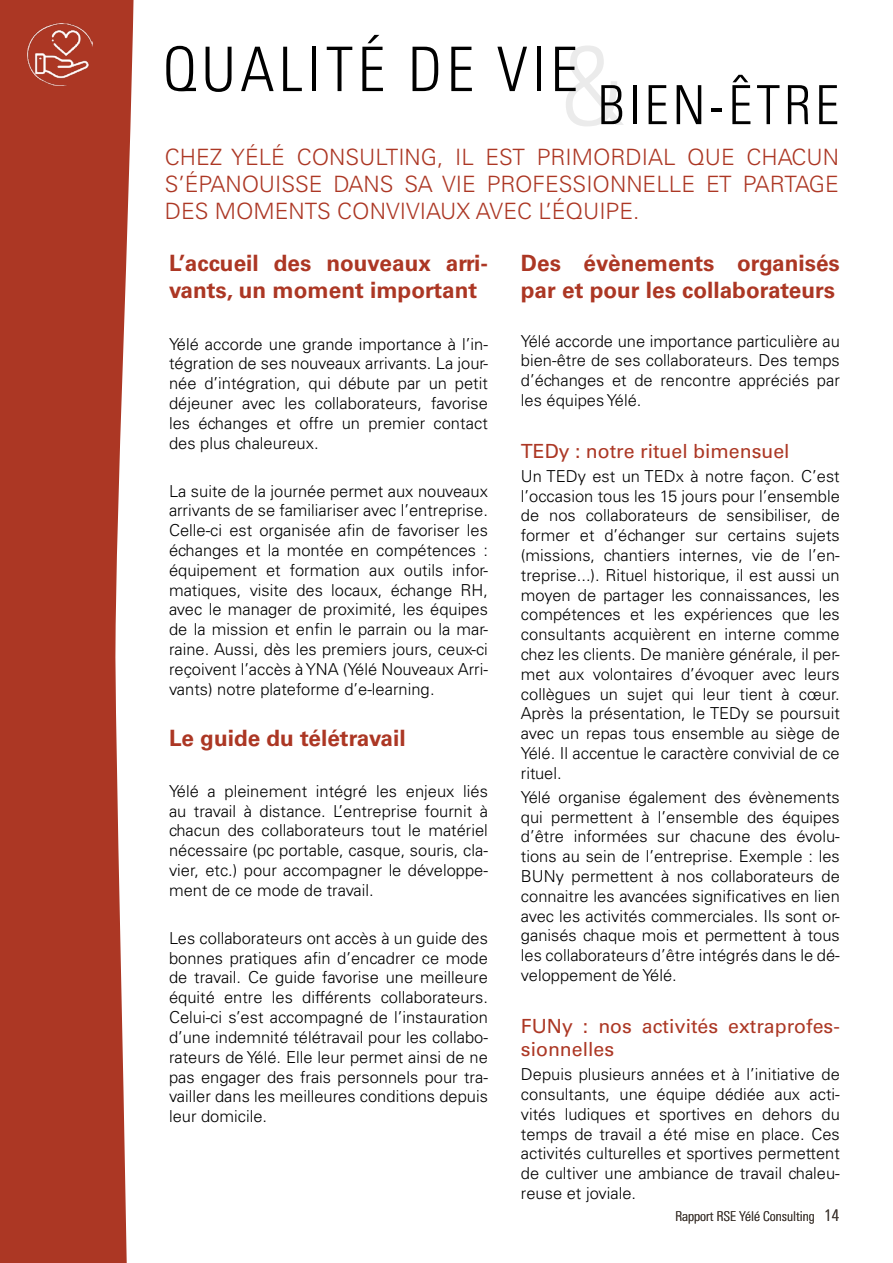
<style>
.page{position:relative;width:893px;height:1263px;background:#fff}
.page>*{position:absolute;margin:0;border:0;box-sizing:border-box;transform-origin:0 0}
.t1{font:300 condensed 108px "Univers LT Std";color:#000}
.t2{font:300 condensed 61.5px "Univers LT Std";letter-spacing:.075em;color:#000}
.t3{font:300 condensed 54px "Univers LT Std";letter-spacing:.075em;color:#000}
.t4{font:300 22.5px/27px "Univers LT Std";color:#ac3724;text-align:justify}
.t5{font:700 22.5px/27px "Univers LT Std";color:#ac3724}
.t6{font:19.5px/23.4px "Univers LT Std";color:#ac3724}
.t7{font:300 16.5px/19.8px "Univers LT Std";color:#000;text-align:justify}
.t8{font:300 condensed 13.5px "Univers LT Std";color:#3f3731}
.s1{font-size:16.5px}
</style>
<div class="page">
<svg style="left:0;top:0;width:134px;height:1263px;background:#b34837"></svg>
<img style="left:27px;top:23px;width:65px;height:63px">
<h2 class="t2" style="left:163px;top:32px;width:417px">QUALITÉ DE VIE</h2>
<h1 class="t1" style="left:559px;top:22px;width:67px">&amp;</h1>
<h3 class="t3" style="left:598px;top:73px;width:243px">BIEN-ÊTRE</h3>
<h3 class="t4" style="left:165px;top:144px;width:676px">CHEZ YÉLÉ CONSULTING, IL EST PRIMORDIAL QUE CHACUN S’ÉPANOUISSE DANS SA VIE PROFESSIONNELLE ET PARTAGE DES MOMENTS CONVIVIAUX AVEC L’ÉQUIPE.</h3>
<h3 class="t5" style="left:169px;top:250px;width:320px">L’accueil des nouveaux arri&shy;vants, un moment important</h3>
<p class="t7" style="left:169px;top:334px;width:320px">Yélé accorde une grande importance à l’in&shy;tégration de ses nouveaux arrivants. La jour&shy;née d’intégration, qui débute par un petit déjeuner avec les collaborateurs, favorise les échanges et offre un premier contact des plus chaleureux.</p>
<p class="t7" style="left:169px;top:481px;width:320px">La suite de la journée permet aux nouveaux arrivants de se familiariser avec l’entreprise.<br>Celle-ci est organisée afin de favoriser les échanges et la montée en compétences : équipement et formation aux outils infor&shy;matiques, visite des locaux, échange RH, avec le manager de proximité, les équipes de la mission et enfin le parrain ou la mar&shy;raine. Aussi, dès les premiers jours, ceux-ci reçoivent l’accès à YNA (Yélé Nouveaux Arri&shy;vants) notre plateforme d’e-learning.</p>
<h3 class="t5" style="left:169px;top:724px;width:238px">Le guide du télétravail</h3>
<p class="t7" style="left:169px;top:781px;width:320px">Yélé a pleinement intégré les enjeux liés au travail à distance. L’entreprise fournit à chacun des collaborateurs tout le matériel nécessaire (pc portable, casque, souris, cla&shy;vier, etc.) pour accompagner le développe&shy;ment de ce mode de travail.</p>
<p class="t7" style="left:169px;top:928px;width:320px">Les collaborateurs ont accès à un guide des bonnes pratiques afin d’encadrer ce mode de travail. Ce guide favorise une meilleure équité entre les différents collaborateurs.<br>Celui-ci s’est accompagné de l’instauration d’une indemnité télétravail pour les collabo&shy;rateurs de Yélé. Elle leur permet ainsi de ne pas engager des frais personnels pour tra&shy;vailler dans les meilleures conditions depuis leur domicile.</p>
<h3 class="t5" style="left:521px;top:250px;width:320px">Des évènements organisés par et pour les collaborateurs</h3>
<p class="t7" style="left:521px;top:331px;width:320px">Yélé accorde une importance particulière au bien-être de ses collaborateurs. Des temps d’échanges et de rencontre appréciés par les équipes Yélé.</p>
<p class="t6" style="left:521px;top:439px;width:270px">TEDy : notre rituel bimensuel</p>
<p class="t7" style="left:521px;top:466px;width:320px">Un TEDy est un TEDx à notre façon. C’est l’occasion tous les 15 jours pour l’ensemble de nos collaborateurs de sensibiliser, de former et d’échanger sur certains sujets (missions, chantiers internes, vie de l’en&shy;treprise...). Rituel historique, il est aussi un moyen de partager les connaissances, les compétences et les expériences que les consultants acquièrent en interne comme chez les clients. De manière générale, il per&shy;met aux volontaires d’évoquer avec leurs collègues un sujet qui leur tient à cœur.<br>Après la présentation, le TEDy se poursuit avec un repas tous ensemble au siège de Yélé. Il accentue le caractère convivial de ce rituel.</p>
<p class="t7" style="left:521px;top:787px;width:320px">Yélé organise également des évènements qui permettent à l’ensemble des équipes d’être informées sur chacune des évolu&shy;tions au sein de l’entreprise. Exemple : les BUNy permettent à nos collaborateurs de connaitre les avancées significatives en lien avec les activités commerciales. Ils sont or&shy;ganisés chaque mois et permettent à tous les collaborateurs d’être intégrés dans le dé&shy;veloppement de Yélé.</p>
<p class="t6" style="left:521px;top:1014px;width:320px">FUNy : nos activités extraprofes&shy;sionnelles</p>
<p class="t7" style="left:521px;top:1064px;width:320px">Depuis plusieurs années et à l’initiative de consultants, une équipe dédiée aux acti&shy;vités ludiques et sportives en dehors du temps de travail a été mise en place. Ces activités culturelles et sportives permettent de cultiver une ambiance de travail chaleu&shy;reuse et joviale.</p>
<p class="t8" style="left:675px;top:1208px;width:165px">Rapport RSE Yélé Consulting <span class="s1">14</span></p>
</div>
